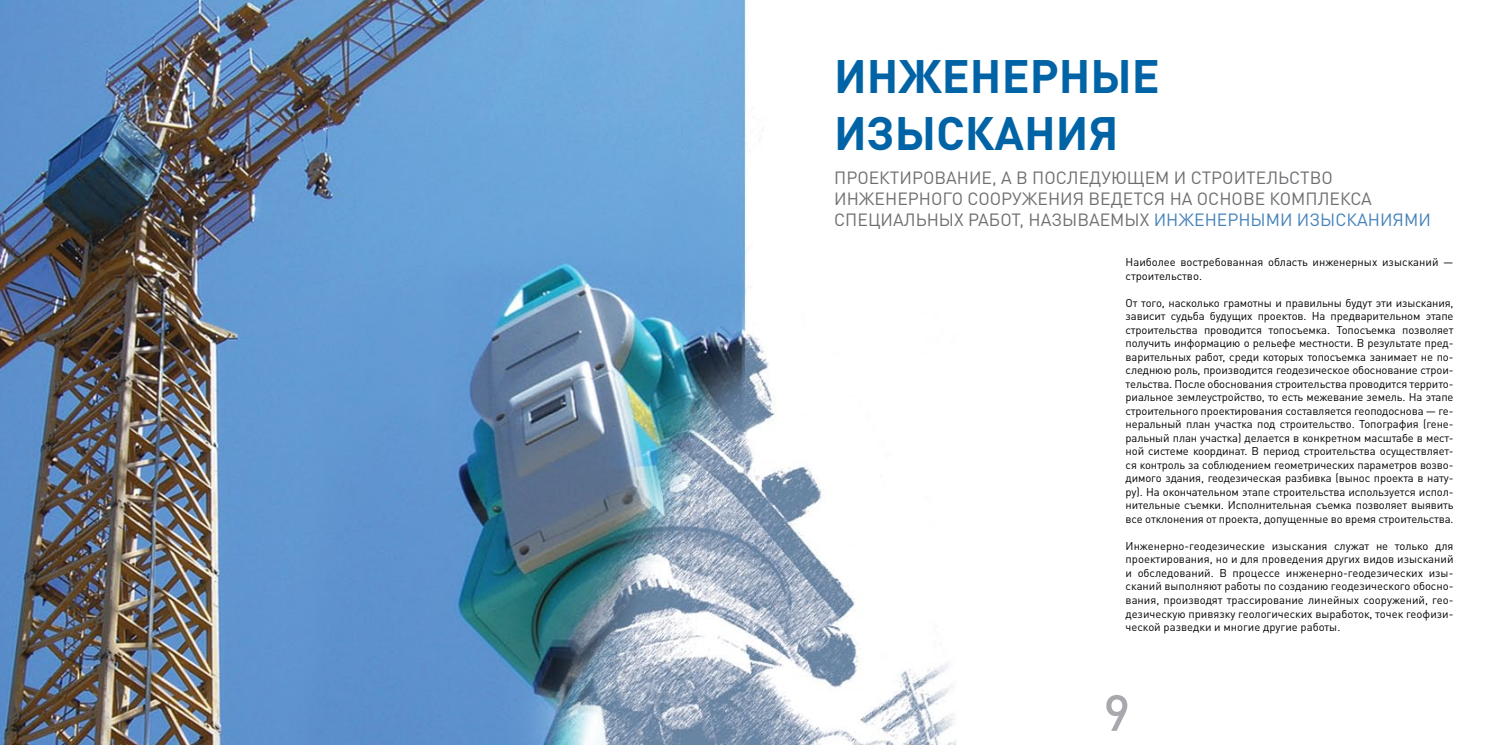
<style>
.page{position:relative;width:1489px;height:745px;background:#fff}
.page>*{position:absolute;margin:0;border:0;box-sizing:border-box;transform-origin:0 0}
.t1{font:500 50px "DIN Pro";color:#a7a9ac}
.t2{font:700 46.25px/56.2px "DIN Pro";color:#0063a5}
.t3{font:17.5px/21px "DIN Pro";letter-spacing:.14em;color:#6d6e71;text-align:right}
.t4{font:17.5px "DIN Pro";color:#4482ba}
.t5{font:11.25px/13.5px "DIN Pro";color:#000;text-align:justify}
.s1{color:#4482ba}
</style>
<div class="page">
<img style="left:0;top:0;width:957px;height:744px">
<h2 class="t2" style="left:834px;top:47px;width:66px">Инженерные изыскания</h2>
<h3 class="t3" style="left:834px;top:166px;width:90px">Проектирован</h3>
<h3 class="t3" style="left:969px;top:166px;width:75px">ие, а в пос</h3>
<h3 class="t3" style="left:1066px;top:166px;width:254px">ледую щем и стро ительство</h3>
<h3 class="t3" style="left:834px;top:187px;width:86px">инженерного</h3>
<h3 class="t3" style="left:967px;top:187px;width:12px">соору</h3>
<h3 class="t3" style="left:1021px;top:187px;width:188px">жен ия в едется на основ</h3>
<h3 class="t3" style="left:1254px;top:187px;width:27px">е комп</h3>
<h3 class="t3" style="left:834px;top:187px;width:517px">лекса<br>сп ециальн ых работ, называем ых <span class="s1">инжен ерн ым и изыскан</span></h3>
<h3 class="t4" style="left:1379px;top:208px;width:52px">иями</h3>
<p class="t5" style="left:1125px;top:254px;width:329px">Наиболее востребованная область инженерных изысканий — строительство.</p>
<p class="t5" style="left:1125px;top:295px;width:329px">От того, насколько грамотны и правильны будут эти изыскания, зависит судьба будущих проектов. На предварительном этапе строительства проводится топосъемка. Топосъемка позволяет получить информацию о рельефе местности. В результате пред&shy;варительных работ, среди которых топосъемка занимает не по&shy;следнюю роль, производится геодезическое обоснование строи&shy;тельства. После обоснования строительства проводится террито&shy;риальное землеустройство, то есть межевание земель. На этапе строительного проектирования составляется геоподоснова — ге&shy;неральный план участка под строительство. Топография (гене&shy;ральный план участка) делается в конкретном масштабе в мест&shy;ной системе координат. В период строительства осуществляет&shy;ся контроль за соблюдением геометрических параметров возво&shy;димого здания, геодезическая разбивка (вынос проекта в нату&shy;ру). На окончательном этапе строительства используется испол&shy;нительные съемки. Исполнительная съемка позволяет выявить все отклонения от проекта, допущенные во время строительства.</p>
<p class="t5" style="left:1125px;top:538px;width:329px">И нженерно-геодезические изыскания служат не только для проектирования, но и для проведения других видов изысканий и обследований. В процессе инженерно-геодезических изы&shy;сканий выполняют работы по созданию геодезического обосно&shy;вания, производят трассирование линейных сооружений, гео&shy;дезическую привязку геологических выработок, точек геофизи&shy;ческой разведки и многие другие работы.</p>
<h1 class="t1" style="left:1103px;top:678px;width:28px">9</h1>
</div>
